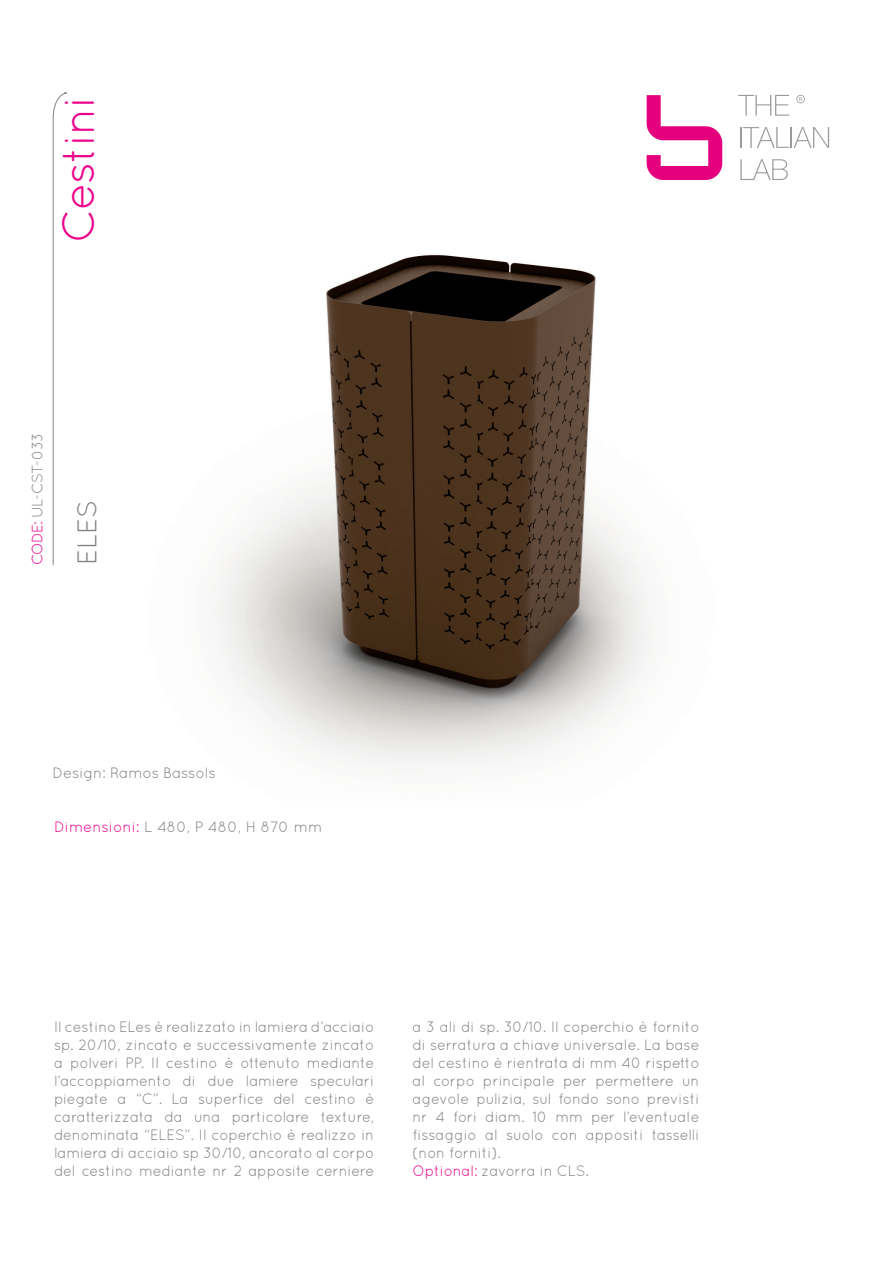
<style>
.page{position:relative;width:893px;height:1263px;background:#fff}
.page>*{position:absolute;margin:0;border:0;box-sizing:border-box;transform-origin:0 0}
.t1{font:45px "Quicksand";letter-spacing:-.03em;color:#ed028c}
.t2{font:27px "Quicksand";color:#808285}
.t3{font:15px/18px "Quicksand";letter-spacing:-.01em;color:#808285;text-align:justify}
.t4{font:15px "Quicksand";letter-spacing:-.05em;color:#808285}
.s1{color:#ed028c}
</style>
<div class="page">
<img style="left:214px;top:254px;width:440px;height:516px">
<svg style="left:738px;top:95px;width:51px;height:21px"></svg>
<hr style="left:740px;top:127px;width:2px;height:21px;background:#9b9999">
<svg style="left:743px;top:127px;width:86px;height:21px"></svg>
<svg style="left:740px;top:159px;width:48px;height:21px"></svg>
<svg style="left:647px;top:95px;width:75px;height:85px"></svg>
<svg style="left:796px;top:95px;width:9px;height:8px"></svg>
<svg style="left:52px;top:92px;width:15px;height:474px"></svg>
<p class="t1" style="left:53px;top:243px;width:149px;rotate:-90deg">Cestini</p>
<p class="t4" style="left:29px;top:565px;width:134px;rotate:-90deg"><span class="s1">CODE:</span> UL-CST-033</p>
<p class="t2" style="left:71px;top:565px;width:67px;rotate:-90deg">ELES</p>
<p class="t3" style="left:53px;top:764px;width:165px">Design: Ramos Bassols</p>
<p class="t3" style="left:54px;top:818px;width:270px"><span class="s1">Dimensioni:</span> L 480, P 480, H 870 mm</p>
<p class="t3" style="left:54px;top:1017px;width:322px">Il cestino ELes è realizzato in lamiera d’acciaio sp. 20/10, zincato e successivamente zincato a polveri PP. Il cestino è ottenuto mediante l’accoppiamento di due lamiere speculari piegate a “C”. La superfice del cestino è caratterizzata da una particolare texture, denominata “ELES”. Il coperchio è realizzo in lamiera di acciaio sp 30/10, ancorato al corpo del cestino mediante nr 2 apposite cerniere</p>
<p class="t3" style="left:412px;top:1017px;width:289px">a 3 ali di sp. 30/10. Il coperchio è fornito di serratura a chiave universale. La base del cestino è rientrata di mm 40 rispetto al corpo principale per permettere un agevole pulizia, sul fondo sono previsti nr 4 fori diam. 10 mm per l’eventuale fissaggio al suolo con appositi tasselli (non forniti).</p>
<p class="t3" style="left:412px;top:1161px;width:178px"><span class="s1">Optional:</span> zavorra in CLS.</p>
</div>
